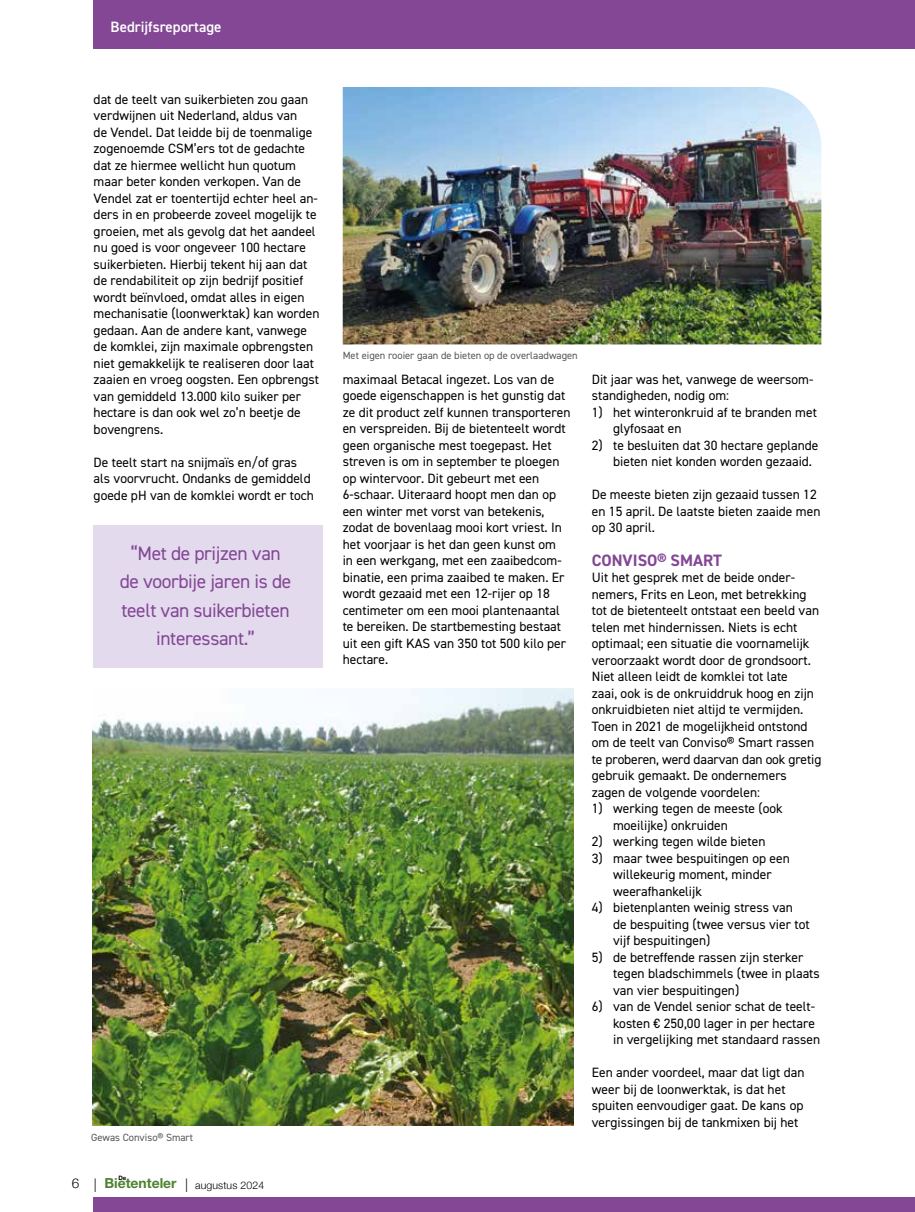
<style>
.page{position:relative;width:915px;height:1212px;background:#fff}
.page>*{position:absolute;margin:0;border:0;box-sizing:border-box;transform-origin:0 0}
.t1{font:19.5px/28.5px "DIN2014";letter-spacing:-.02em;color:#834795;text-align:center}
.t2{font:700 16.5px "DIN2014";color:#834795}
.t3{font:600 15px "DIN2014";color:#fff}
.t4{font:700 13.95px "Helvetica Neue LT Std";color:#4d8231}
.t5{font:13.5px/16.5px "DIN2014";color:#000}
.t6{font:10.5px "DIN2014";color:#575756}
.t7{font:300 10.5px "Helvetica Neue";letter-spacing:.01em;color:#000}
.t8{font:700 6px "Helvetica Neue LT Std";color:#000}
.s1{font-family:"Helvetica Neue";font-weight:300;font-size:13.5px;color:#000}
.s2{font-size:13.5px}
</style>
<div class="page">
<div style="left:94px;top:1197px;width:820px;height:15px;background:#834795"></div>
<div style="left:94px;top:0;width:820px;height:49px;background:#834795"></div>
<img style="left:92px;top:689px;width:481px;height:436px">
<img style="left:342px;top:87px;width:479px;height:257px">
<div style="left:94px;top:526px;width:229px;height:142px;background:#e4daed"></div>
<p class="t3" style="left:111px;top:17px;width:112px">Bedrijfsreportage</p>
<p class="t5" style="left:94px;top:90px;width:227px">dat de teelt van suikerbieten zou gaan verdwijnen uit Nederland, aldus van<br>de Vendel. Dat leidde bij de toenmalige zogenoemde CSM’ers tot de gedachte dat ze hiermee wellicht hun quotum maar beter konden verkopen. Van de Vendel zat er toentertijd echter heel an&shy;ders in en probeerde zoveel mogelijk te groeien, met als gevolg dat het aandeel nu goed is voor ongeveer 100 hectare suikerbieten. Hierbij tekent hij aan dat de rendabiliteit op zijn bedrijf positief wordt beïnvloed, omdat alles in eigen mechanisatie (loonwerktak) kan worden gedaan. Aan de andere kant, vanwege de komklei, zijn maximale opbrengsten niet gemakkelijk te realiseren door laat zaaien en vroeg oogsten. Een opbrengst van gemiddeld 13.000 kilo suiker per hectare is dan ook wel zo’n beetje de bovengrens.</p>
<p class="t5" style="left:94px;top:453px;width:222px">De teelt start na snijmaïs en/of gras als voorvrucht. Ondanks de gemiddeld goede pH van de komklei wordt er toch</p>
<h1 class="t1" style="left:120px;top:538px;width:173px">“Met de prijzen van de voorbije jaren is de teelt van suikerbieten interessant.”</h1>
<p class="t6" style="left:91px;top:1130px;width:103px">Gewas Conviso® Smart</p>
<p class="t4" style="left:72px;top:1174px;width:106px"><span class="s1">6 |</span> Bietenteler</p>
<p class="t7" style="left:185px;top:1176px;width:80px"><span class="s2">|</span> augustus 2024</p>
<p class="t8" style="left:118px;top:1174px;width:9px">De</p>
<p class="t6" style="left:342px;top:349px;width:236px">Met eigen rooier gaan de bieten op de overlaadwagen</p>
<p class="t5" style="left:342px;top:371px;width:229px">maximaal Betacal ingezet. Los van de goede eigenschappen is het gunstig dat ze dit product zelf kunnen transporteren en verspreiden. Bij de bietenteelt wordt geen organische mest toegepast. Het streven is om in september te ploegen op wintervoor. Dit gebeurt met een 6-schaar. Uiteraard hoopt men dan op een winter met vorst van betekenis, zodat de bovenlaag mooi kort vriest. In het voorjaar is het dan geen kunst om<br>in een werkgang, met een zaaibedcom&shy;binatie, een prima zaaibed te maken. Er wordt gezaaid met een 12-rijer op 18 centimeter om een mooi plantenaantal te bereiken. De startbemesting bestaat uit een gift KAS van 350 tot 500 kilo per hectare.</p>
<p class="t5" style="left:591px;top:371px;width:223px">Dit jaar was het, vanwege de weersom&shy;standigheden, nodig om:</p>
<p class="t5" style="left:613px;top:404px;width:205px;text-indent:-21px">1) het winteronkruid af te branden met glyfosaat en</p>
<p class="t5" style="left:613px;top:437px;width:207px;text-indent:-21px">2) te besluiten dat 30 hectare geplande bieten niet konden worden gezaaid.</p>
<p class="t5" style="left:591px;top:486px;width:230px">De meeste bieten zijn gezaaid tussen 12 en 15 april. De laatste bieten zaaide men op 30 april.</p>
<p class="t2" style="left:591px;top:549px;width:131px">CONVISO® SMART</p>
<p class="t5" style="left:591px;top:569px;width:231px">Uit het gesprek met de beide onder&shy;nemers, Frits en Leon, met betrekking tot de bietenteelt ontstaat een beeld van telen met hindernissen. Niets is echt optimaal; een situatie die voornamelijk veroorzaakt wordt door de grondsoort.<br>Niet alleen leidt de komklei tot late<br>zaai, ook is de onkruiddruk hoog en zijn onkruidbieten niet altijd te vermijden.<br>Toen in 2021 de mogelijkheid ontstond om de teelt van Conviso® Smart rassen te proberen, werd daarvan dan ook gretig gebruik gemaakt. De ondernemers zagen de volgende voordelen:</p>
<p class="t5" style="left:613px;top:800px;width:171px;text-indent:-21px">1) werking tegen de meeste (ook moeilijke) onkruiden</p>
<p class="t5" style="left:591px;top:833px;width:175px">2) werking tegen wilde bieten</p>
<p class="t5" style="left:613px;top:849px;width:178px;text-indent:-21px">3) maar twee bespuitingen op een willekeurig moment, minder weerafhankelijk</p>
<p class="t5" style="left:613px;top:899px;width:198px;text-indent:-21px">4) bietenplanten weinig stress van de bespuiting (twee versus vier tot vijf bespuitingen)</p>
<p class="t5" style="left:613px;top:948px;width:208px;text-indent:-21px">5) de betreffende rassen zijn sterker tegen bladschimmels (twee in plaats van vier bespuitingen)</p>
<p class="t5" style="left:613px;top:998px;width:208px;text-indent:-21px">6) van de Vendel senior schat de teelt&shy;kosten € 250,00 lager in per hectare in vergelijking met standaard rassen</p>
<p class="t5" style="left:591px;top:1064px;width:214px">Een ander voordeel, maar dat ligt dan weer bij de loonwerktak, is dat het spuiten eenvoudiger gaat. De kans op vergissingen bij de tankmixen bij het</p>
</div>
